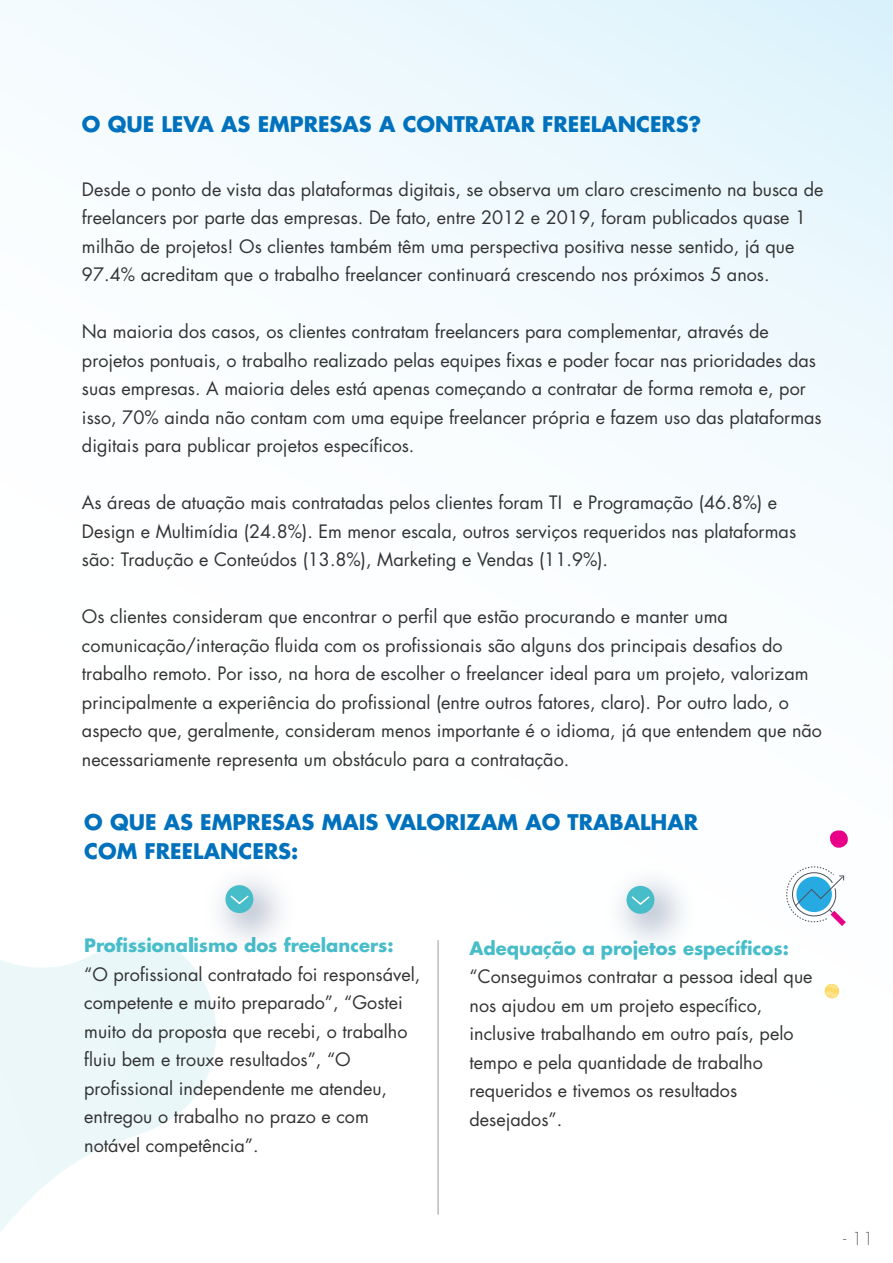
<style>
.page{position:relative;width:893px;height:1263px;background:#fff}
.page>*{position:absolute;margin:0;border:0;box-sizing:border-box;transform-origin:0 0}
.t1{font:700 21px/28.5px "Futura Std";color:#0071bc}
.t2{font:18px/28.5px "Futura Std";color:#333}
.t3{font:700 18px "Futura Std";color:#48bdca}
.t4{font:300 17.4px "Futura Std";color:#666}
</style>
<div class="page">
<div style="left:0;top:0;width:893px;height:1263px;background:linear-gradient(to bottom,#eef9fd,#fff)"></div>
<svg style="left:0;top:899px;width:216px;height:364px"></svg>
<img style="left:591px;top:850px;width:120px;height:120px">
<div style="left:626px;top:886px;width:28px;height:28px;background:#48bdca;border-radius:50%"></div>
<svg style="left:631px;top:896px;width:19px;height:9px"></svg>
<img style="left:190px;top:849px;width:120px;height:120px">
<div style="left:225px;top:885px;width:28px;height:28px;background:#48bdca;border-radius:50%"></div>
<svg style="left:230px;top:895px;width:19px;height:9px"></svg>
<svg style="left:786px;top:866px;width:60px;height:60px"></svg>
<svg style="left:829px;top:829px;width:20px;height:20px"></svg>
<svg style="left:825px;top:983px;width:14px;height:15px"></svg>
<hr style="left:438px;top:940px;width:1px;height:275px;background:#999">
<p class="t1" style="left:82px;top:109px;width:621px">O QUE LEVA AS EMPRESAS A CONTRATAR FREELANCERS?</p>
<p class="t2" style="left:82px;top:175px;width:743px">Desde o ponto de vista das plataformas digitais, se observa um claro crescimento na busca de freelancers por parte das empresas. De fato, entre 2012 e 2019, foram publicados quase 1 milhão de projetos! Os clientes também têm uma perspectiva positiva nesse sentido, já que 97.4% acreditam que o trabalho freelancer continuará crescendo nos próximos 5 anos.</p>
<p class="t2" style="left:82px;top:318px;width:741px">Na maioria dos casos, os clientes contratam freelancers para complementar, através de projetos pontuais, o trabalho realizado pelas equipes fixas e poder focar nas prioridades das suas empresas. A maioria deles está apenas começando a contratar de forma remota e, por isso, 70% ainda não contam com uma equipe freelancer própria e fazem uso das plataformas digitais para publicar projetos específicos.</p>
<p class="t2" style="left:82px;top:489px;width:716px">As áreas de atuação mais contratadas pelos clientes foram TI e Programação (46.8%) e<br>Design e Multimídia (24.8%). Em menor escala, outros serviços requeridos nas plataformas são: Tradução e Conteúdos (13.8%), Marketing e Vendas (11.9%).</p>
<p class="t2" style="left:82px;top:603px;width:742px">Os clientes consideram que encontrar o perfil que estão procurando e manter uma comunicação/interação fluida com os profissionais são alguns dos principais desafios do trabalho remoto. Por isso, na hora de escolher o freelancer ideal para um projeto, valorizam principalmente a experiência do profissional (entre outros fatores, claro). Por outro lado, o aspecto que, geralmente, consideram menos importante é o idioma, já que entendem que não necessariamente representa um obstáculo para a contratação.</p>
<p class="t1" style="left:84px;top:808px;width:615px">O QUE AS EMPRESAS MAIS VALORIZAM AO TRABALHAR<br>COM FREELANCERS:</p>
<p class="t3" style="left:84px;top:933px;width:311px">Profissionalismo dos freelancers:</p>
<p class="t2" style="left:84px;top:960px;width:338px">“O profissional contratado foi responsável, competente e muito preparado”, “Gostei muito da proposta que recebi, o trabalho fluiu bem e trouxe resultados”, “O profissional independente me atendeu, entregou o trabalho no prazo e com notável competência”.</p>
<p class="t3" style="left:469px;top:936px;width:321px">Adequação a projetos específicos:</p>
<p class="t2" style="left:469px;top:963px;width:344px">“Conseguimos contratar a pessoa ideal que nos ajudou em um projeto específico, inclusive trabalhando em outro país, pelo tempo e pela quantidade de trabalho requeridos e tivemos os resultados desejados”.</p>
<p class="t4" style="left:843px;top:1227px;width:32px">- 11</p>
</div>
